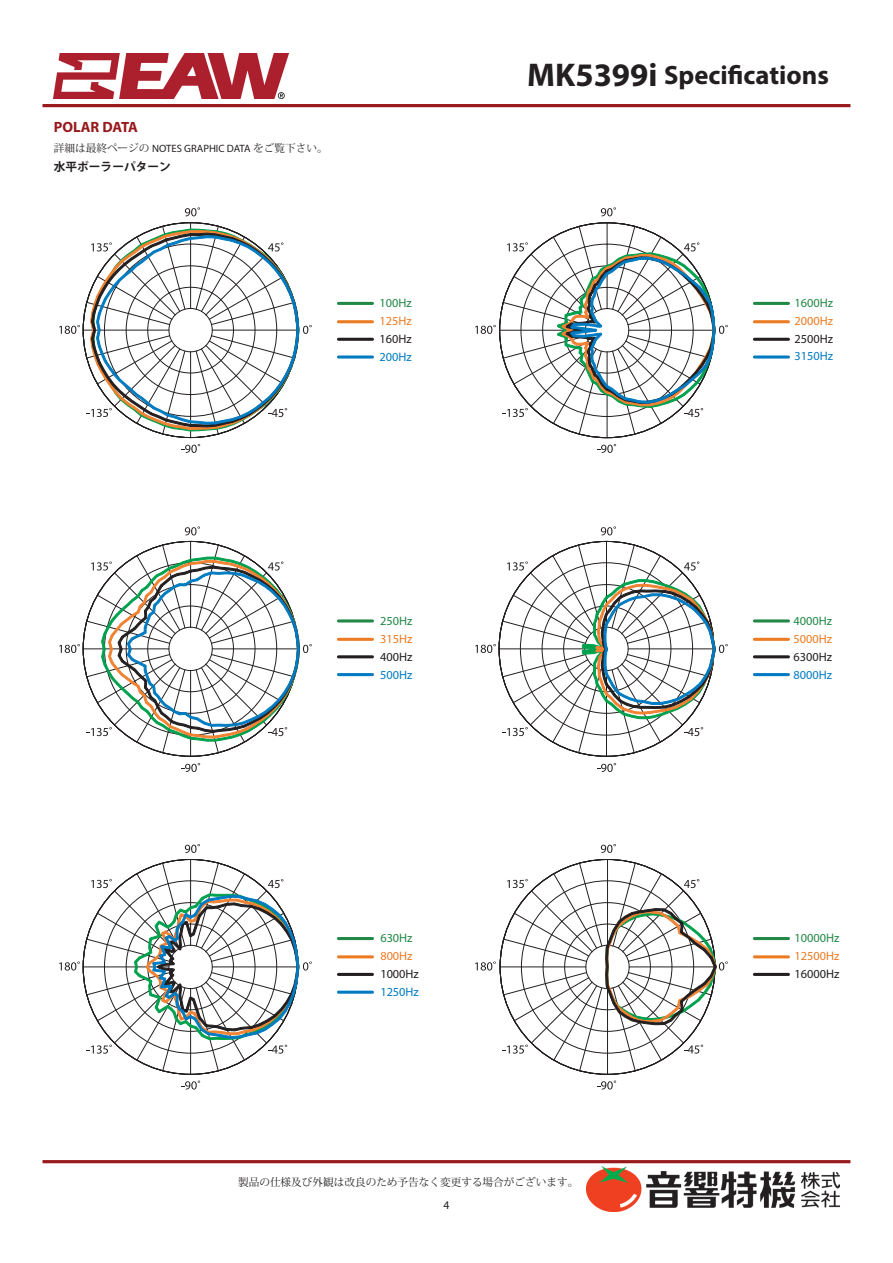
<style>
.page{position:relative;width:893px;height:1263px;background:#fff}
.page>*{position:absolute;margin:0;border:0;box-sizing:border-box;transform-origin:0 0}
.t1{font:700 33px "Myriad Pro";color:#231f20}
.t2{font:700 26.55px "Myriad Pro";color:#231f20}
.t3{font:700 14.85px "Myriad Pro";color:#98191c}
.t4{font:12.3px "Myriad Pro";color:#231f20}
.t5{font:12.3px "Myriad Pro";color:#218846}
.t6{font:12.3px "Myriad Pro";color:#ec7b23}
.t7{font:12.3px "Myriad Pro";color:#007bc2}
.t8{font:700 11.7px "Koz Go Pr 6 N";color:#231f20}
.t9{font:11.7px "Myriad Pro";color:#231f20}
.t10{font:10.65px "Koz Min Pr 6 N";color:#231f20}
.s1{font-family:"Myriad Pro"}
</style>
<div class="page">
<hr style="left:43px;top:104px;width:807px;height:3px;background:#98191c">
<img style="left:587px;top:1166px;width:252px;height:46px">
<hr style="left:43px;top:1160px;width:807px;height:3px;background:#98191c">
<img style="left:54px;top:53px;width:234px;height:45px">
<svg style="left:83px;top:222px;width:147px;height:216px"></svg>
<svg style="left:83px;top:541px;width:165px;height:216px"></svg>
<svg style="left:83px;top:859px;width:172px;height:216px"></svg>
<svg style="left:500px;top:859px;width:172px;height:216px"></svg>
<svg style="left:499px;top:541px;width:198px;height:216px"></svg>
<svg style="left:499px;top:222px;width:173px;height:216px"></svg>
<svg style="left:185px;top:207px;width:15px;height:9px"></svg>
<svg style="left:181px;top:444px;width:19px;height:9px"></svg>
<svg style="left:59px;top:325px;width:21px;height:9px"></svg>
<svg style="left:601px;top:207px;width:15px;height:9px"></svg>
<svg style="left:597px;top:444px;width:19px;height:9px"></svg>
<svg style="left:475px;top:325px;width:21px;height:9px"></svg>
<svg style="left:185px;top:526px;width:15px;height:9px"></svg>
<svg style="left:181px;top:763px;width:19px;height:9px"></svg>
<svg style="left:59px;top:644px;width:21px;height:9px"></svg>
<svg style="left:601px;top:526px;width:15px;height:9px"></svg>
<svg style="left:597px;top:763px;width:19px;height:9px"></svg>
<svg style="left:475px;top:644px;width:21px;height:9px"></svg>
<svg style="left:185px;top:844px;width:15px;height:9px"></svg>
<svg style="left:181px;top:1080px;width:19px;height:9px"></svg>
<svg style="left:59px;top:961px;width:21px;height:9px"></svg>
<svg style="left:601px;top:844px;width:15px;height:9px"></svg>
<svg style="left:597px;top:1080px;width:19px;height:9px"></svg>
<svg style="left:475px;top:961px;width:21px;height:9px"></svg>
<hr style="left:338px;top:338px;width:34px;height:3px;background:#231f20">
<hr style="left:338px;top:320px;width:34px;height:3px;background:#ec7b23">
<hr style="left:338px;top:302px;width:34px;height:3px;background:#218846">
<svg style="left:338px;top:355px;width:34px;height:4px"></svg>
<hr style="left:754px;top:338px;width:34px;height:3px;background:#231f20">
<hr style="left:754px;top:320px;width:34px;height:3px;background:#ec7b23">
<hr style="left:754px;top:302px;width:34px;height:3px;background:#218846">
<svg style="left:754px;top:355px;width:34px;height:4px"></svg>
<hr style="left:338px;top:655px;width:34px;height:3px;background:#231f20">
<hr style="left:338px;top:638px;width:34px;height:3px;background:#ec7b23">
<hr style="left:338px;top:619px;width:34px;height:3px;background:#218846">
<hr style="left:338px;top:673px;width:34px;height:3px;background:#007bc2">
<hr style="left:754px;top:655px;width:34px;height:3px;background:#231f20">
<hr style="left:754px;top:638px;width:34px;height:3px;background:#ec7b23">
<hr style="left:754px;top:619px;width:34px;height:3px;background:#218846">
<hr style="left:754px;top:673px;width:34px;height:3px;background:#007bc2">
<hr style="left:338px;top:973px;width:34px;height:3px;background:#231f20">
<hr style="left:338px;top:955px;width:34px;height:3px;background:#ec7b23">
<hr style="left:338px;top:937px;width:34px;height:3px;background:#218846">
<hr style="left:338px;top:991px;width:34px;height:3px;background:#007bc2">
<hr style="left:754px;top:973px;width:34px;height:3px;background:#231f20">
<hr style="left:754px;top:955px;width:34px;height:3px;background:#ec7b23">
<hr style="left:754px;top:937px;width:34px;height:3px;background:#218846">
<svg style="left:87px;top:229px;width:225px;height:202px"></svg>
<svg style="left:86px;top:557px;width:226px;height:184px"></svg>
<svg style="left:86px;top:879px;width:226px;height:175px"></svg>
<svg style="left:502px;top:242px;width:226px;height:175px"></svg>
<svg style="left:502px;top:561px;width:226px;height:175px"></svg>
<svg style="left:502px;top:879px;width:226px;height:175px"></svg>
<p class="t3" style="left:54px;top:118px;width:86px">POLAR DATA</p>
<p class="t10" style="left:54px;top:142px;width:275px">詳細は最終ページの <span class="s1">NOTES GRAPHIC DATA</span> をご覧下さい。</p>
<p class="t8" style="left:54px;top:160px;width:118px">水平ポーラーパターン</p>
<p class="t5" style="left:379px;top:295px;width:34px">100Hz</p>
<p class="t6" style="left:379px;top:313px;width:34px">125Hz</p>
<p class="t4" style="left:379px;top:331px;width:34px">160Hz</p>
<p class="t7" style="left:379px;top:349px;width:34px">200Hz</p>
<h1 class="t1" style="left:527px;top:53px;width:132px">MK5399i</h1>
<h2 class="t2" style="left:664px;top:58px;width:166px">Specifications</h2>
<p class="t5" style="left:794px;top:295px;width:40px">1600Hz</p>
<p class="t6" style="left:794px;top:313px;width:40px">2000Hz</p>
<p class="t4" style="left:794px;top:331px;width:40px">2500Hz</p>
<p class="t7" style="left:794px;top:349px;width:40px">3150Hz</p>
<p class="t5" style="left:380px;top:613px;width:34px">250Hz</p>
<p class="t6" style="left:380px;top:631px;width:34px">315Hz</p>
<p class="t4" style="left:380px;top:649px;width:34px">400Hz</p>
<p class="t7" style="left:380px;top:667px;width:34px">500Hz</p>
<p class="t5" style="left:380px;top:930px;width:34px">630Hz</p>
<p class="t6" style="left:380px;top:948px;width:34px">800Hz</p>
<p class="t4" style="left:380px;top:966px;width:40px">1000Hz</p>
<p class="t7" style="left:380px;top:984px;width:40px">1250Hz</p>
<p class="t10" style="left:238px;top:1175px;width:342px">製品の仕様及び外観は改良のため予告なく変更する場合がございます。</p>
<p class="t9" style="left:443px;top:1198px;width:7px">4</p>
<p class="t5" style="left:793px;top:613px;width:40px">4000Hz</p>
<p class="t6" style="left:793px;top:631px;width:40px">5000Hz</p>
<p class="t4" style="left:793px;top:649px;width:40px">6300Hz</p>
<p class="t7" style="left:793px;top:667px;width:40px">8000Hz</p>
<p class="t5" style="left:794px;top:930px;width:46px">10000Hz</p>
<p class="t6" style="left:794px;top:948px;width:46px">12500Hz</p>
<p class="t4" style="left:794px;top:966px;width:46px">16000Hz</p>
</div>
